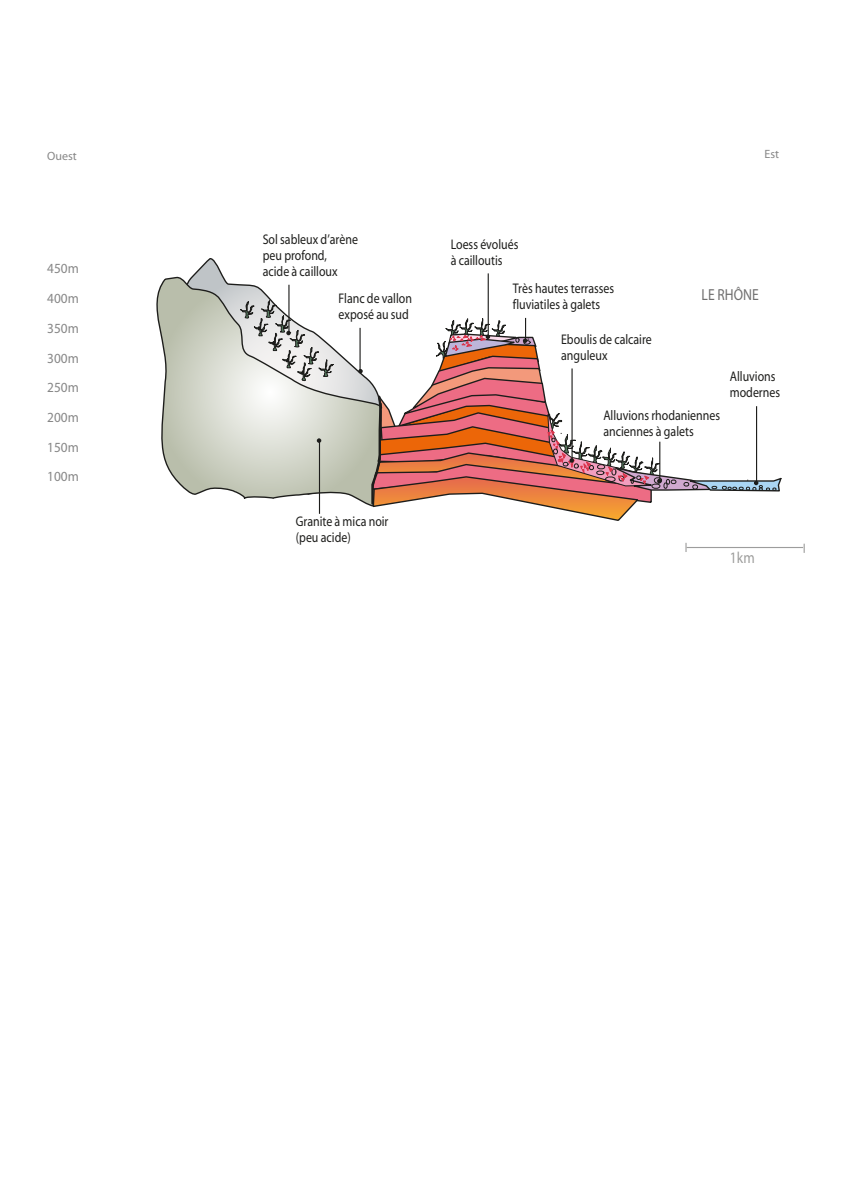
<style>
.page{position:relative;width:851px;height:1191px;background:#fff}
.page>*{position:absolute;margin:0;border:0;box-sizing:border-box;transform-origin:0 0}
.t1{font:16px "Myriad";color:#706f6f;scale:.85 1}
.t2{font:16px "Myriad";color:#9d9d9c;scale:.85 1}
.t3{font:14px/16px "Myriad";color:#1d1d1b;scale:.85 1}
.t4{font:14px/29.6px "Myriad";color:#878787;text-align:justify;scale:.95 1}
.t5{font:12px "Myriad";color:#878787}
</style>
<div class="page">
<svg style="left:193px;top:258px;width:30px;height:17px"></svg>
<svg style="left:156px;top:275px;width:214px;height:235px"></svg>
<hr style="left:487px;top:273px;width:1px;height:64px;background:#1d1d1b">
<svg style="left:370px;top:318px;width:412px;height:203px"></svg>
<hr style="left:288px;top:285px;width:1px;height:48px;background:#1d1d1b">
<svg style="left:239px;top:301px;width:95px;height:80px"></svg>
<hr style="left:319px;top:441px;width:1px;height:73px;background:#1d1d1b">
<svg style="left:317px;top:438px;width:4px;height:5px"></svg>
<hr style="left:359px;top:328px;width:1px;height:43px;background:#1d1d1b">
<svg style="left:358px;top:369px;width:4px;height:4px"></svg>
<hr style="left:686px;top:547px;width:117px;height:1px;background:#9d9d9c">
<p class="t5" style="left:47px;top:150px;width:31px">Ouest</p>
<p class="t5" style="left:764px;top:148px;width:16px">Est</p>
<p class="t4" style="left:47px;top:255px;width:35px">450m 400m 350m 300m 250m 200m 150m 100m</p>
<p class="t3" style="left:263px;top:232px;width:113px">Sol sableux d’arène peu profond,<br>acide à cailloux</p>
<p class="t3" style="left:338px;top:290px;width:88px">Flanc de vallon exposé au sud</p>
<p class="t3" style="left:296px;top:514px;width:110px">Granite à mica noir (peu acide)</p>
<p class="t3" style="left:450px;top:237px;width:81px">Loess évolués à cailloutis</p>
<p class="t3" style="left:513px;top:281px;width:121px">Très hautes terrasses fluviatiles à galets</p>
<p class="t3" style="left:561px;top:332px;width:108px">Eboulis de calcaire anguleux</p>
<p class="t1" style="left:701px;top:286px;width:69px">LE RHÔNE</p>
<p class="t3" style="left:729px;top:369px;width:61px">Alluvions modernes</p>
<p class="t3" style="left:603px;top:408px;width:139px">Alluvions rhodaniennes anciennes à galets</p>
<p class="t2" style="left:729px;top:550px;width:31px">1km</p>
</div>
